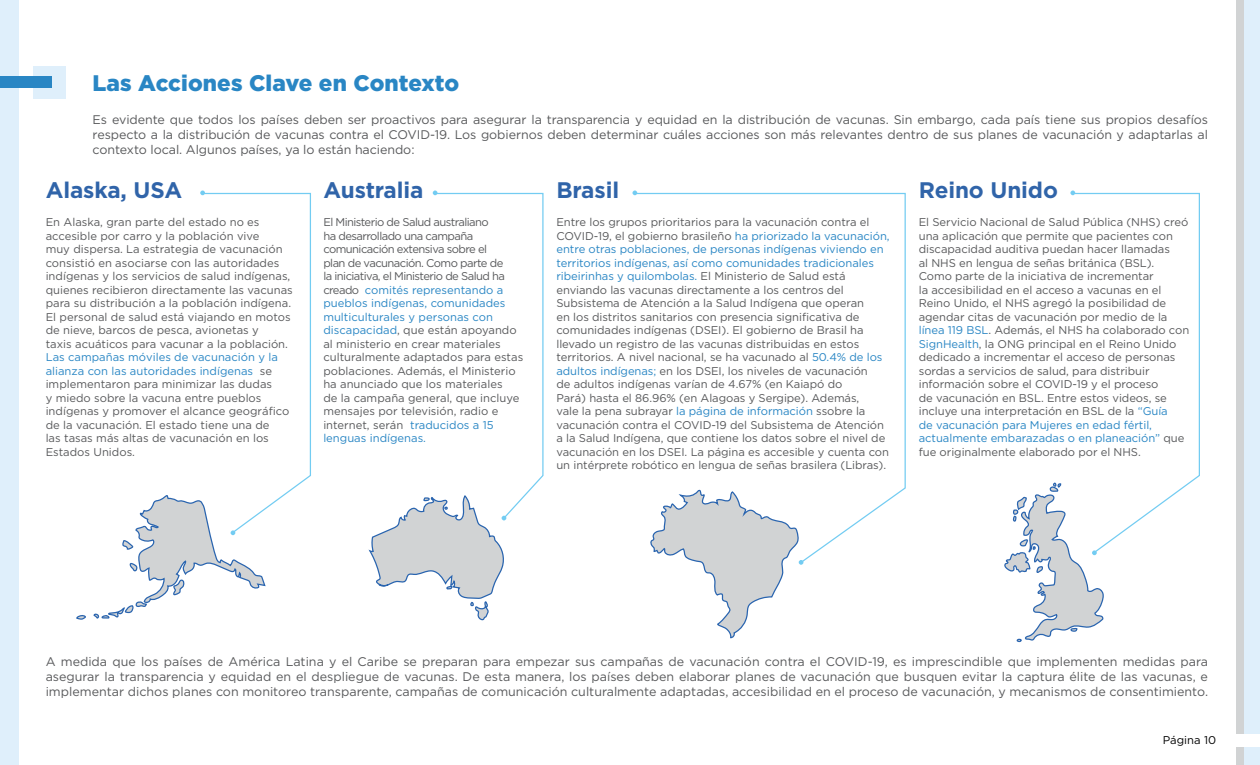
<style>
.page{position:relative;width:1260px;height:765px;background:#fff}
.page>*{position:absolute;margin:0;border:0;box-sizing:border-box;transform-origin:0 0}
.t1{font:700 22.5px "Gotham Pro";letter-spacing:-.005em;color:#3064a9}
.t2{font:900 22.5px "Gotham Pro";letter-spacing:.005em;color:#2986c4}
.t3{font:12.5px/15px "Gotham Pro";letter-spacing:-.005em;color:#58595b;text-align:justify}
.t4{font:11.25px/13.5px "Gotham Pro";letter-spacing:-.005em;color:#58595b}
.t5{font:11.25px "Gotham Pro";color:#000}
.s1{color:#2986c4}
</style>
<div class="page">
<div style="left:1237px;top:0;width:23px;height:765px;background:#dfeffb"></div>
<div style="left:0;top:0;width:19px;height:765px;background:#dfeffb"></div>
<div style="left:1237px;top:0;width:7px;height:765px;background:#d1d3d4"></div>
<div style="left:1161px;top:735px;width:99px;height:12px;background:#fff"></div>
<div style="left:33px;top:66px;width:32px;height:33px;background:#dfeffb"></div>
<div style="left:0;top:76px;width:52px;height:12px;background:#2986c4"></div>
<svg style="left:76px;top:615px;width:10px;height:5px"></svg>
<svg style="left:702px;top:564px;width:101px;height:75px"></svg>
<svg style="left:1004px;top:482px;width:100px;height:161px"></svg>
<svg style="left:93px;top:191px;width:218px;height:428px"></svg>
<svg style="left:1073px;top:192px;width:127px;height:362px"></svg>
<svg style="left:1070px;top:191px;width:5px;height:4px"></svg>
<svg style="left:368px;top:191px;width:176px;height:430px"></svg>
<svg style="left:634px;top:192px;width:272px;height:372px"></svg>
<svg style="left:632px;top:191px;width:5px;height:4px"></svg>
<h1 class="t2" style="left:93px;top:70px;width:368px">Las Acciones Clave en Contexto</h1>
<p class="t3" style="left:93px;top:112px;width:1117px">Es evidente que todos los países deben ser proactivos para asegurar la transparencia y equidad en la distribución de vacunas. Sin embargo, cada país tiene sus propios desafíos respecto a la distribución de vacunas contra el COVID-19. Los gobiernos deben determinar cuáles acciones son más relevantes dentro de sus planes de vacunación y adaptarlas al contexto local. Algunos países, ya lo están haciendo:</p>
<p class="t1" style="left:46px;top:177px;width:138px">Alaska, USA</p>
<p class="t4" style="left:46px;top:215px;width:249px">En Alaska, gran parte del estado no es accesible por carro y la población vive<br>muy dispersa. La estrategia de vacunación consistió en asociarse con las autoridades indígenas y los servicios de salud indígenas, quienes recibieron directamente las vacunas para su distribución a la población indígena.<br>El personal de salud está viajando en motos de nieve, barcos de pesca, avionetas y<br>taxis acuáticos para vacunar a la población.<br><span class="s1">Las campañas móviles de vacunación y la alianza con las autoridades indígenas</span> se implementaron para minimizar las dudas<br>y miedo sobre la vacuna entre pueblos indígenas y promover el alcance geográfico de la vacunación. El estado tiene una de<br>las tasas más altas de vacunación en los Estados Unidos.</p>
<p class="t1" style="left:323px;top:177px;width:102px">Australia</p>
<p class="t4" style="left:323px;top:215px;width:201px">El Ministerio de Salud australiano<br>ha desarrollado una campaña comunicación extensiva sobre el<br>plan de vacunación. Como parte de<br>la iniciativa, el Ministerio de Salud ha creado <span class="s1">comités representando a pueblos indígenas, comunidades multiculturales y personas con discapacidad</span>, que están apoyando al ministerio en crear materiales culturalmente adaptados para estas poblaciones. Además, el Ministerio ha anunciado que los materiales<br>de la campaña general, que incluye mensajes por televisión, radio e internet, serán <span class="s1">traducidos a 15 lenguas indígenas.</span></p>
<p class="t1" style="left:556px;top:177px;width:64px">Brasil</p>
<p class="t4" style="left:556px;top:215px;width:335px">Entre los grupos prioritarios para la vacunación contra el COVID-19, el gobierno brasileño <span class="s1">ha priorizado la vacunación, entre otras poblaciones, de personas indígenas viviendo en territorios indígenas, así como comunidades tradicionales ribeirinhas y quilombolas.</span> El Ministerio de Salud está enviando las vacunas directamente a los centros del Subsistema de Atención a la Salud Indígena que operan<br>en los distritos sanitarios con presencia significativa de comunidades indígenas (DSEI). El gobierno de Brasil ha llevado un registro de las vacunas distribuidas en estos territorios. A nivel nacional, se ha vacunado al <span class="s1">50.4% de los adultos indígenas;</span> en los DSEI, los niveles de vacunación<br>de adultos indígenas varían de 4.67% (en Kaiapó do<br>Pará) hasta el 86.96% (en Alagoas y Sergipe). Además,<br>vale la pena subrayar <span class="s1">la página de información</span> ssobre la vacunación contra el COVID-19 del Subsistema de Atención a la Salud Indígena, que contiene los datos sobre el nivel de vacunación en los DSEI. La página es accesible y cuenta con un intérprete robótico en lengua de señas brasilera (Libras).</p>
<p class="t1" style="left:919px;top:177px;width:141px">Reino Unido</p>
<p class="t4" style="left:919px;top:215px;width:272px">El Servicio Nacional de Salud Pública (NHS) creó una aplicación que permite que pacientes con discapacidad auditiva puedan hacer llamadas<br>al NHS en lengua de señas británica (BSL).<br>Como parte de la iniciativa de incrementar<br>la accesibilidad en el acceso a vacunas en el Reino Unido, el NHS agregó la posibilidad de agendar citas de vacunación por medio de la <span class="s1">línea 119 BSL</span>. Además, el NHS ha colaborado con <span class="s1">SignHealth</span>, la ONG principal en el Reino Unido dedicado a incrementar el acceso de personas sordas a servicios de salud, para distribuir información sobre el COVID-19 y el proceso<br>de vacunación en BSL. Entre estos videos, se incluye una interpretación en BSL de la <span class="s1">“Guía<br>de vacunación para Mujeres en edad fértil, actualmente embarazadas o en planeación”</span> que fue originalmente elaborado por el NHS.</p>
<p class="t3" style="left:46px;top:654px;width:1164px">A medida que los países de América Latina y el Caribe se preparan para empezar sus campañas de vacunación contra el COVID-19, es imprescindible que implementen medidas para asegurar la transparencia y equidad en el despliegue de vacunas. De esta manera, los países deben elaborar planes de vacunación que busquen evitar la captura élite de las vacunas, e implementar dichos planes con monitoreo transparente, campañas de comunicación culturalmente adaptadas, accesibilidad en el proceso de vacunación, y mecanismos de consentimiento.</p>
<p class="t5" style="left:1163px;top:734px;width:55px">Página 10</p>
</div>
